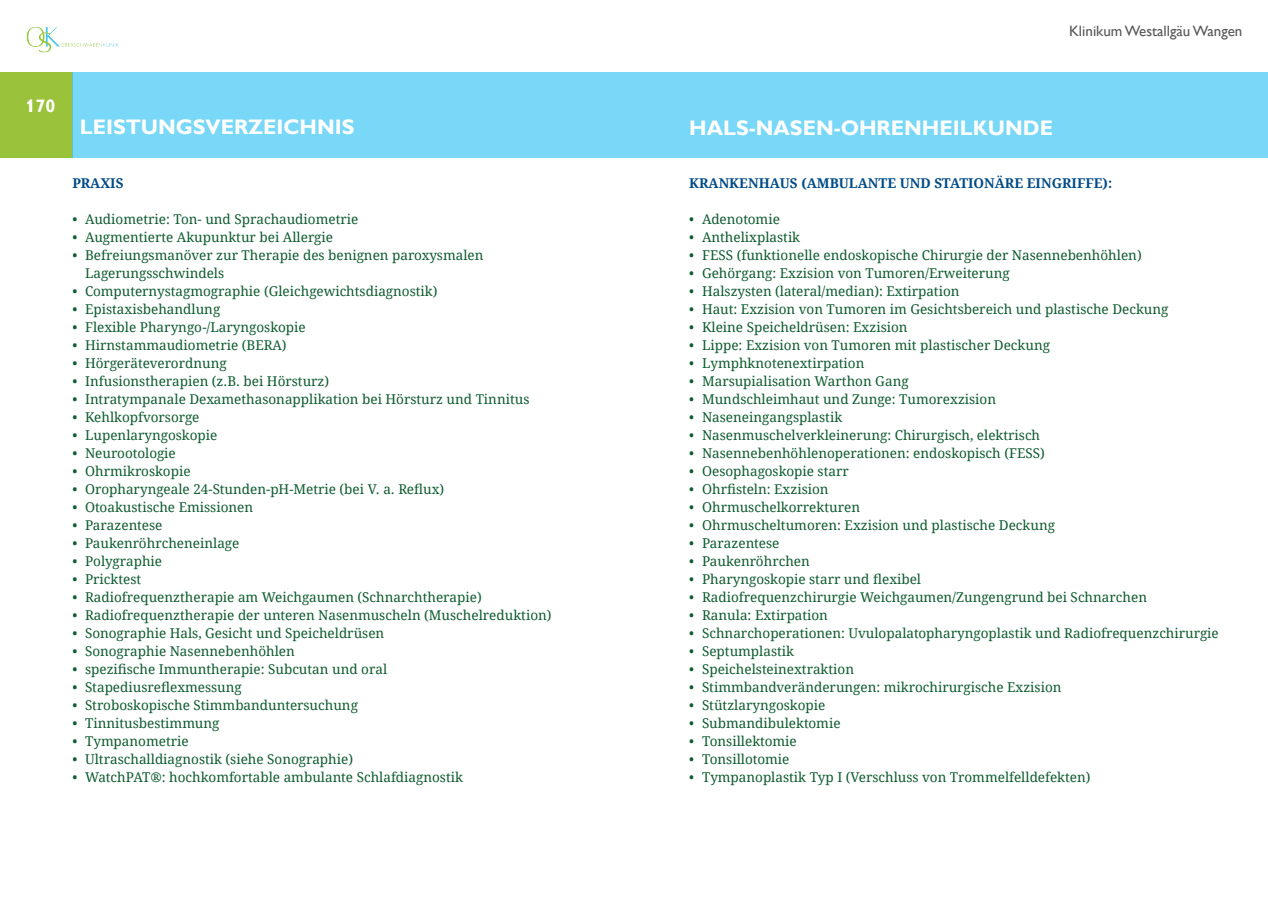
<style>
.page{position:relative;width:1268px;height:902px;background:#fff}
.page>*{position:absolute;margin:0;border:0;box-sizing:border-box;transform-origin:0 0}
.t1{font:700 21px "Gill Alt One";color:#fff}
.t2{font:700 18px "Gill Alt One";color:#fff}
.t3{font:15px "Gill Alt One";color:#57585a}
.t4{font:13.5px/18px "Droid Serif";color:#0e5b2f}
.t5{font:700 13.5px "Droid Serif";color:#004b87}
</style>
<div class="page">
<div style="left:0;top:72px;width:72px;height:85px;background:#9ac23b"></div>
<div style="left:72px;top:72px;width:1195px;height:85px;background:#79d7f7"></div>
<img style="left:27px;top:27px;width:8px;height:15px">
<p class="t3" style="left:1068px;top:22px;width:175px">Klinikum Westallgäu Wangen</p>
<h2 class="t2" style="left:26px;top:96px;width:31px">170</h2>
<h1 class="t1" style="left:80px;top:114px;width:276px">LEISTUNGSVERZEICHNIS</h1>
<h1 class="t1" style="left:689px;top:116px;width:365px">HALS-NASEN-OHRENHEILKUNDE</h1>
<p class="t5" style="left:72px;top:174px;width:53px">PRAXIS</p>
<p class="t4" style="left:72px;top:210px;width:287px">• Audiometrie: Ton- und Sprachaudiometrie</p>
<p class="t4" style="left:72px;top:228px;width:262px">• Augmentierte Akupunktur bei Allergie</p>
<p class="t4" style="left:85px;top:246px;width:400px;text-indent:-13px">• Befreiungsmanöver zur Therapie des benignen paroxysmalen<br>Lagerungsschwindels</p>
<p class="t4" style="left:72px;top:282px;width:366px">• Computernystagmographie (Gleichgewichtsdiagnostik)</p>
<p class="t4" style="left:72px;top:300px;width:149px">• Epistaxisbehandlung</p>
<p class="t4" style="left:72px;top:318px;width:235px">• Flexible Pharyngo-/Laryngoskopie</p>
<p class="t4" style="left:72px;top:336px;width:216px">• Hirnstammaudiometrie (BERA)</p>
<p class="t4" style="left:72px;top:354px;width:156px">• Hörgeräteverordnung</p>
<p class="t4" style="left:72px;top:372px;width:258px">• Infusionstherapien (z.B. bei Hörsturz)</p>
<p class="t4" style="left:72px;top:390px;width:458px">• Intratympanale Dexamethasonapplikation bei Hörsturz und Tinnitus</p>
<p class="t4" style="left:72px;top:408px;width:129px">• Kehlkopfvorsorge</p>
<p class="t4" style="left:72px;top:426px;width:146px">• Lupenlaryngoskopie</p>
<p class="t4" style="left:72px;top:444px;width:105px">• Neurootologie</p>
<p class="t4" style="left:72px;top:462px;width:120px">• Ohrmikroskopie</p>
<p class="t4" style="left:72px;top:480px;width:373px">• Oropharyngeale 24-Stunden-pH-Metrie (bei V. a. Reflux)</p>
<p class="t4" style="left:72px;top:498px;width:182px">• Otoakustische Emissionen</p>
<p class="t4" style="left:72px;top:516px;width:92px">• Parazentese</p>
<p class="t4" style="left:72px;top:534px;width:168px">• Paukenröhrcheneinlage</p>
<p class="t4" style="left:72px;top:552px;width:91px">• Polygraphie</p>
<p class="t4" style="left:72px;top:570px;width:70px">• Pricktest</p>
<p class="t4" style="left:72px;top:588px;width:411px">• Radiofrequenztherapie am Weichgaumen (Schnarchtherapie)</p>
<p class="t4" style="left:72px;top:606px;width:480px">• Radiofrequenztherapie der unteren Nasenmuscheln (Muschelreduktion)</p>
<p class="t4" style="left:72px;top:624px;width:313px">• Sonographie Hals, Gesicht und Speicheldrüsen</p>
<p class="t4" style="left:72px;top:642px;width:224px">• Sonographie Nasennebenhöhlen</p>
<p class="t4" style="left:72px;top:660px;width:316px">• spezifische Immuntherapie: Subcutan und oral</p>
<p class="t4" style="left:72px;top:678px;width:171px">• Stapediusreflexmessung</p>
<p class="t4" style="left:72px;top:696px;width:287px">• Stroboskopische Stimmbanduntersuchung</p>
<p class="t4" style="left:72px;top:714px;width:149px">• Tinnitusbestimmung</p>
<p class="t4" style="left:72px;top:732px;width:118px">• Tympanometrie</p>
<p class="t4" style="left:72px;top:750px;width:282px">• Ultraschalldiagnostik (siehe Sonographie)</p>
<p class="t4" style="left:72px;top:768px;width:392px">• WatchPAT®: hochkomfortable ambulante Schlafdiagnostik</p>
<p class="t5" style="left:689px;top:174px;width:424px">KRANKENHAUS (AMBULANTE UND STATIONÄRE EINGRIFFE):</p>
<p class="t4" style="left:689px;top:210px;width:92px">• Adenotomie</p>
<p class="t4" style="left:689px;top:228px;width:112px">• Anthelixplastik</p>
<p class="t4" style="left:689px;top:246px;width:454px">• FESS (funktionelle endoskopische Chirurgie der Nasennebenhöhlen)</p>
<p class="t4" style="left:689px;top:264px;width:322px">• Gehörgang: Exzision von Tumoren/Erweiterung</p>
<p class="t4" style="left:689px;top:282px;width:272px">• Halszysten (lateral/median): Extirpation</p>
<p class="t4" style="left:689px;top:300px;width:480px">• Haut: Exzision von Tumoren im Gesichtsbereich und plastische Deckung</p>
<p class="t4" style="left:689px;top:318px;width:220px">• Kleine Speicheldrüsen: Exzision</p>
<p class="t4" style="left:689px;top:336px;width:362px">• Lippe: Exzision von Tumoren mit plastischer Deckung</p>
<p class="t4" style="left:689px;top:354px;width:177px">• Lymphknotenextirpation</p>
<p class="t4" style="left:689px;top:372px;width:221px">• Marsupialisation Warthon Gang</p>
<p class="t4" style="left:689px;top:390px;width:308px">• Mundschleimhaut und Zunge: Tumorexzision</p>
<p class="t4" style="left:689px;top:408px;width:154px">• Naseneingangsplastik</p>
<p class="t4" style="left:689px;top:426px;width:352px">• Nasenmuschelverkleinerung: Chirurgisch, elektrisch</p>
<p class="t4" style="left:689px;top:444px;width:357px">• Nasennebenhöhlenoperationen: endoskopisch (FESS)</p>
<p class="t4" style="left:689px;top:462px;width:161px">• Oesophagoskopie starr</p>
<p class="t4" style="left:689px;top:480px;width:141px">• Ohrfisteln: Exzision</p>
<p class="t4" style="left:689px;top:498px;width:172px">• Ohrmuschelkorrekturen</p>
<p class="t4" style="left:689px;top:516px;width:367px">• Ohrmuscheltumoren: Exzision und plastische Deckung</p>
<p class="t4" style="left:689px;top:534px;width:92px">• Parazentese</p>
<p class="t4" style="left:689px;top:552px;width:122px">• Paukenröhrchen</p>
<p class="t4" style="left:689px;top:570px;width:233px">• Pharyngoskopie starr und flexibel</p>
<p class="t4" style="left:689px;top:588px;width:459px">• Radiofrequenzchirurgie Weichgaumen/Zungengrund bei Schnarchen</p>
<p class="t4" style="left:689px;top:606px;width:140px">• Ranula: Extirpation</p>
<p class="t4" style="left:689px;top:624px;width:531px">• Schnarchoperationen: Uvulopalatopharyngoplastik und Radiofrequenzchirurgie</p>
<p class="t4" style="left:689px;top:642px;width:106px">• Septumplastik</p>
<p class="t4" style="left:689px;top:660px;width:166px">• Speichelsteinextraktion</p>
<p class="t4" style="left:689px;top:678px;width:373px">• Stimmbandveränderungen: mikrochirurgische Exzision</p>
<p class="t4" style="left:689px;top:696px;width:137px">• Stützlaryngoskopie</p>
<p class="t4" style="left:689px;top:714px;width:153px">• Submandibulektomie</p>
<p class="t4" style="left:689px;top:732px;width:109px">• Tonsillektomie</p>
<p class="t4" style="left:689px;top:750px;width:102px">• Tonsillotomie</p>
<p class="t4" style="left:689px;top:768px;width:402px">• Tympanoplastik Typ I (Verschluss von Trommelfelldefekten)</p>
</div>
